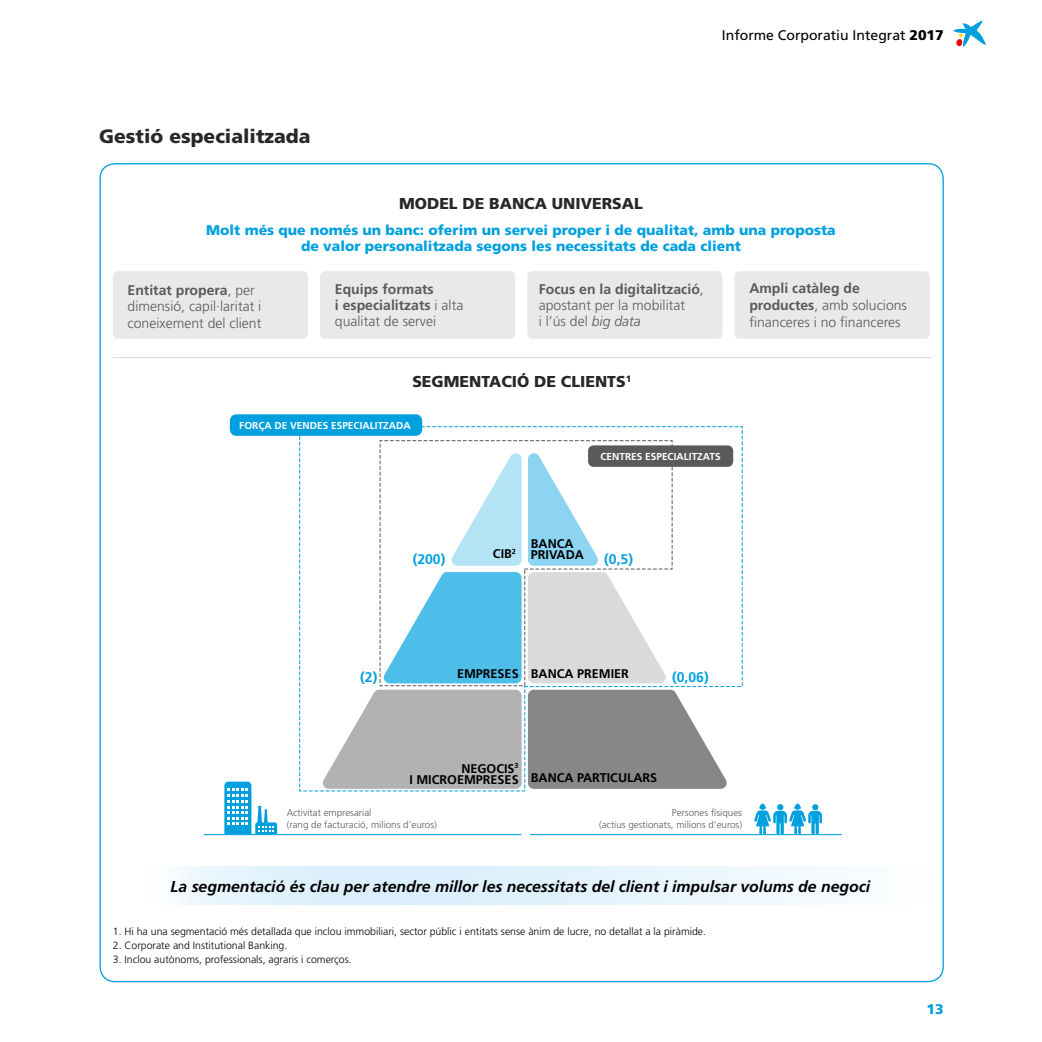
<style>
.page{position:relative;width:1042px;height:1042px;background:#fff}
.page>*{position:absolute;margin:0;border:0;box-sizing:border-box;transform-origin:0 0}
.t1{font:900 19.25px "Frutiger LT Std";color:#282827}
.t2{font:italic 700 15.75px "Frutiger LT Std";color:#000}
.t3{font:900 15.75px "Frutiger LT Std";color:#282827}
.t4{font:300 14px/16.8px "Frutiger LT Std";color:#5a5a59}
.t5{font:900 14px/15.8px "Frutiger LT Std";color:#00a0df;text-align:center}
.t6{font:700 14px/15.8px "Frutiger LT Std";color:#5a5a59}
.t7{font:14px "Frutiger LT Std";color:#000}
.t8{font:700 14px "Frutiger LT Std";color:#00a0df}
.t9{font:700 12.6px/11.2px "Frutiger LT Std";color:#000}
.t10{font:300 10.5px "Frutiger LT Std";color:#000}
.t11{font:700 10.15px "Frutiger LT Std";color:#fff}
.t12{font:300 9.8px/11.7px "Frutiger LT Std";color:#5a5a59;text-align:right}
.s1{font-weight:900}
.s2{font-weight:700}
.s3{font-weight:300}
.s4{font-style:italic}
</style>
<div class="page">
<svg style="left:953px;top:21px;width:33px;height:26px"></svg>
<div style="left:113px;top:271px;width:195px;height:68px;background:#e9e9e9;border-radius:5px"></div>
<div style="left:320px;top:271px;width:195px;height:68px;background:#e9e9e9;border-radius:5px"></div>
<div style="left:527px;top:271px;width:195px;height:68px;background:#e9e9e9;border-radius:5px"></div>
<div style="left:734px;top:271px;width:195px;height:68px;background:#e9e9e9;border-radius:5px"></div>
<hr style="left:113px;top:357px;width:818px;height:1px;background:#dadada">
<svg style="left:180px;top:867px;width:636px;height:37px;background:#e3f3fc"></svg>
<svg style="left:754px;top:803px;width:68px;height:31px"></svg>
<svg style="left:224px;top:781px;width:53px;height:53px"></svg>
<hr style="left:204px;top:834px;width:318px;height:1px;background:#00a0df">
<hr style="left:530px;top:834px;width:312px;height:1px;background:#00a0df">
<svg style="left:299px;top:426px;width:444px;height:365px"></svg>
<div style="left:230px;top:414px;width:192px;height:22px;background:#00a0df;border-radius:6px"></div>
<svg style="left:379px;top:440px;width:294px;height:246px"></svg>
<div style="left:588px;top:445px;width:145px;height:22px;background:#5a5a59;border-radius:5px"></div>
<h1 class="t1" style="left:99px;top:125px;width:213px">Gestió especialitzada</h1>
<h3 class="t7" style="left:722px;top:26px;width:223px">Informe Corporatiu Integrat <span class="s1">2017</span></h3>
<h2 class="t3" style="left:399px;top:194px;width:245px">MODEL DE BANCA UNIVERSAL</h2>
<h3 class="t5" style="left:206px;top:222px;width:631px">Molt més que només un banc: oferim un servei proper i de qualitat, amb una proposta de valor personalitzada segons les necessitats de cada client</h3>
<h3 class="t4" style="left:128px;top:282px;width:135px"><span class="s2">Entitat propera</span>, per dimensió, capil·laritat i coneixement del client</h3>
<h3 class="t6" style="left:335px;top:282px;width:130px">Equips formats<br>i especialitzats <span class="s3">i alta qualitat de servei</span></h3>
<h3 class="t4" style="left:539px;top:282px;width:166px;line-height:15.8px"><span class="s2">Focus en la digitalització</span>, apostant per la mobilitat<br>i l’ús del <span class="s4">big data</span></h3>
<h3 class="t4" style="left:749px;top:280px;width:159px"><span class="s2">Ampli catàleg de productes</span>, amb solucions financeres i no financeres</h3>
<h2 class="t3" style="left:412px;top:372px;width:220px">SEGMENTACIÓ DE CLIENTS<sup>1</sup></h2>
<p class="t11" style="left:239px;top:419px;width:173px">FORÇA DE VENDES ESPECIALITZADA</p>
<p class="t11" style="left:600px;top:451px;width:122px">CENTRES ESPECIALITZATS</p>
<p class="t9" style="left:531px;top:538px;width:54px">BANCA<br>PRIVADA</p>
<p class="t9" style="left:493px;top:548px;width:24px">CIB<sup>2</sup></p>
<h3 class="t8" style="left:413px;top:550px;width:34px">(200)</h3>
<h3 class="t8" style="left:604px;top:550px;width:30px">(0,5)</h3>
<p class="t9" style="left:531px;top:667px;width:100px">BANCA PREMIER</p>
<p class="t9" style="left:457px;top:667px;width:63px">EMPRESES</p>
<h3 class="t8" style="left:360px;top:669px;width:19px">(2)</h3>
<h3 class="t8" style="left:672px;top:669px;width:38px">(0,06)</h3>
<p class="t9" style="left:409px;top:762px;width:111px;text-align:right">NEGOCIS<sup>3<br></sup>I MICROEMPRESES</p>
<p class="t12" style="left:287px;top:807px;width:152px;text-align:left">Activitat empresarial<br>(rang de facturació, milions d'euros)</p>
<p class="t9" style="left:531px;top:772px;width:128px">BANCA PARTICULARS</p>
<p class="t12" style="left:599px;top:807px;width:145px">Persones físiques<br>(actius gestionats, milions d'euros)</p>
<h2 class="t2" style="left:171px;top:877px;width:701px">La segmentació és clau per atendre millor les necessitats del client i impulsar volums de negoci</h2>
<p class="t10" style="left:113px;top:925px;width:595px">1. Hi ha una segmentació més detallada que inclou immobiliari, sector públic i entitats sense ànim de lucre, no detallat a la piràmide.</p>
<p class="t10" style="left:113px;top:939px;width:176px">2. Corporate and Institutional Banking.</p>
<p class="t10" style="left:113px;top:953px;width:240px">3. Inclou autònoms, professionals, agraris i comerços.</p>
<h3 class="t5" style="left:926px;top:1001px;width:19px">13</h3>
</div>
